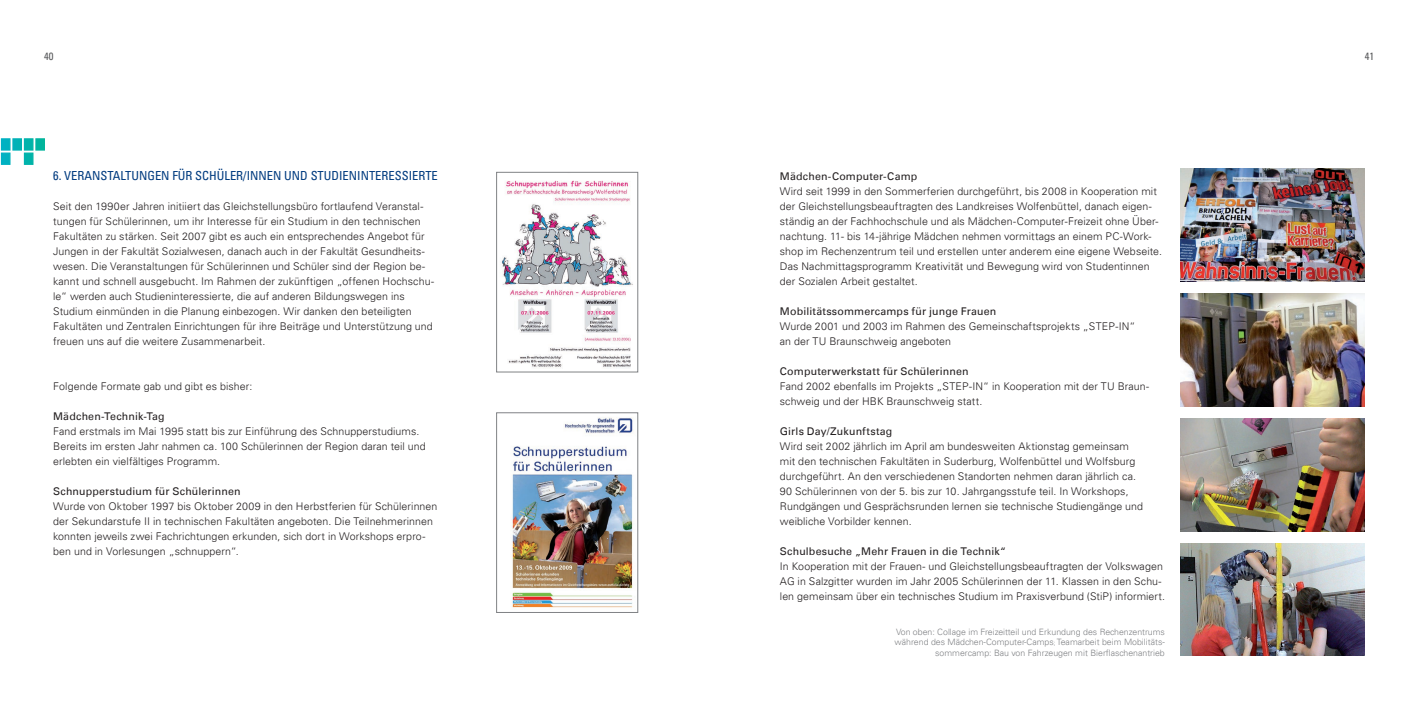
<style>
.page{position:relative;width:1418px;height:709px;background:#fff}
.page>*{position:absolute;margin:0;border:0;box-sizing:border-box;transform-origin:0 0}
.zwischenüberschrift{font:condensed 12.5px "Univers LT";color:#013b7f}
.Subheadline_innen{font:300 10.62px/15px "Univers LT";letter-spacing:.005em;color:#231f20}
.Subheadline_innen-2{font:10.62px "Univers LT";letter-spacing:.015em;color:#231f20}
.t1{font:condensed 10.62px "Univers LT";color:#57585a}
.fußnote{font:300 8.75px/10.5px "Univers LT";color:#808285;text-align:right}
.s1{font-size:6.25px}
</style>
<div class="page">
<svg style="left:0;top:138px;width:45px;height:27px"></svg>
<img style="left:511px;top:417px;width:123px;height:191px">
<div style="left:496px;top:412px;width:142px;height:200px;border:1px solid #808285"></div>
<img style="left:501px;top:180px;width:132px;height:188px">
<div style="left:496px;top:172px;width:142px;height:200px;border:1px solid #808285"></div>
<img style="left:1180px;top:418px;width:184px;height:113px">
<img style="left:1180px;top:543px;width:184px;height:113px">
<img style="left:1180px;top:294px;width:184px;height:112px">
<img style="left:1180px;top:169px;width:184px;height:112px">
<p class="t1" style="left:44px;top:49px;width:11px">40</p>
<p class="t1" style="left:1364px;top:49px;width:11px">41</p>
<p class="zwischenüberschrift" style="left:53px;top:168px;width:386px">6. VERANSTALTUNGEN FÜR SCHÜLER/INNEN UND STUDIENINTERESSIERTE</p>
<p class="Subheadline_innen" style="left:53px;top:199px;width:382px">Seit den 1990er Jahren initiiert das Gleichstellungsbüro fortlaufend Veranstal&shy;tungen für Schülerinnen, um ihr Interesse für ein Studium in den technischen Fakultäten zu stärken. Seit 2007 gibt es auch ein entsprechendes Angebot für Jungen in der Fakultät Sozialwesen, danach auch in der Fakultät Gesundheits&shy;wesen. Die Veranstaltungen für Schülerinnen und Schüler sind der Region be&shy;kannt und schnell ausgebucht. Im Rahmen der zukünftigen „offenen Hochschu&shy;le“ werden auch Studieninteressierte, die auf anderen Bildungswegen ins Studium einmünden in die Planung einbezogen. Wir danken den beteiligten Fakultäten und Zentralen Einrichtungen für ihre Beiträge und Unterstützung und freuen uns auf die weitere Zusammenarbeit.</p>
<p class="Subheadline_innen" style="left:53px;top:379px;width:201px">Folgende Formate gab und gibt es bisher:</p>
<p class="Subheadline_innen-2" style="left:53px;top:410px;width:113px">Mädchen-Technik-Tag</p>
<p class="Subheadline_innen" style="left:53px;top:424px;width:374px">Fand erstmals im Mai 1995 statt bis zur Einführung des Schnupperstudiums.<br>Bereits im ersten Jahr nahmen ca. 100 Schülerinnen der Region daran teil und erlebten ein vielfältiges Programm.</p>
<p class="Subheadline_innen-2" style="left:53px;top:485px;width:189px">Schnupperstudium für Schülerinnen</p>
<p class="Subheadline_innen" style="left:53px;top:499px;width:386px">Wurde von Oktober 1997 bis Oktober 2009 in den Herbstferien für Schülerinnen der Sekundarstufe II in technischen Fakultäten angeboten. Die Teilnehmerinnen konnten jeweils zwei Fachrichtungen erkunden, sich dort in Workshops erpro&shy;ben und in Vorlesungen „schnuppern“.</p>
<p class="Subheadline_innen-2" style="left:780px;top:170px;width:139px">Mädchen-Computer-Camp</p>
<p class="Subheadline_innen" style="left:780px;top:184px;width:384px">Wird seit 1999 in den Sommerferien durchgeführt, bis 2008 in Kooperation mit der Gleichstellungsbeauftragten des Landkreises Wolfenbüttel, danach eigen&shy;ständig an der Fachhochschule und als Mädchen-Computer-Freizeit ohne Über&shy;nachtung. 11- bis 14-jährige Mädchen nehmen vormittags an einem PC-Work&shy;shop im Rechenzentrum teil und erstellen unter anderem eine eigene Webseite.<br>Das Nachmittagsprogramm Kreativität und Bewegung wird von Studentinnen der Sozialen Arbeit gestaltet.</p>
<p class="Subheadline_innen-2" style="left:780px;top:305px;width:218px">Mobilitätssommercamps für junge Frauen</p>
<p class="Subheadline_innen" style="left:780px;top:319px;width:357px">Wurde 2001 und 2003 im Rahmen des Gemeinschaftsprojekts „STEP-IN“</p>
<p class="Subheadline_innen" style="left:780px;top:334px;width:173px">an der TU Braunschweig angeboten</p>
<p class="Subheadline_innen-2" style="left:780px;top:365px;width:190px">Computerwerkstatt für Schülerinnen</p>
<p class="Subheadline_innen" style="left:780px;top:379px;width:371px">Fand 2002 ebenfalls im Projekts „STEP-IN“ in Kooperation mit der TU Braun&shy;schweig und der HBK Braunschweig statt.</p>
<p class="Subheadline_innen-2" style="left:780px;top:425px;width:114px">Girls Day/Zukunftstag</p>
<p class="Subheadline_innen" style="left:780px;top:439px;width:350px">Wird seit 2002 jährlich im April am bundesweiten Aktionstag gemeinsam</p>
<p class="Subheadline_innen" style="left:780px;top:454px;width:357px">mit den technischen Fakultäten in Suderburg, Wolfenbüttel und Wolfsburg durchgeführt. An den verschiedenen Standorten nehmen daran jährlich ca.</p>
<p class="Subheadline_innen" style="left:780px;top:484px;width:350px">90 Schülerinnen von der 5. bis zur 10. Jahrgangsstufe teil. In Workshops,</p>
<p class="Subheadline_innen" style="left:780px;top:499px;width:365px">Rundgängen und Gesprächsrunden lernen sie technische Studiengänge und weibliche Vorbilder kennen.</p>
<p class="Subheadline_innen-2" style="left:780px;top:545px;width:228px">Schulbesuche „Mehr Frauen in die Technik“</p>
<p class="Subheadline_innen" style="left:780px;top:559px;width:387px">In Kooperation mit der Frauen- und Gleichstellungsbeauftragten der Volkswagen<br>AG in Salzgitter wurden im Jahr 2005 Schülerinnen der 11. Klassen in den Schu&shy;len gemeinsam über ein technisches Studium im Praxisverbund (StiP) informiert.</p>
<p class="fußnote" style="left:894px;top:626px;width:272px">Von oben: Collage im Freizeitteil und Erkundung des Rechenzentrums während des Mädchen-Computer-Camps<span class="s1">;</span> Teamarbeit beim Mobilitäts&shy;sommercamp: Bau von Fahrzeugen mit Bierflaschenantrieb</p>
</div>
